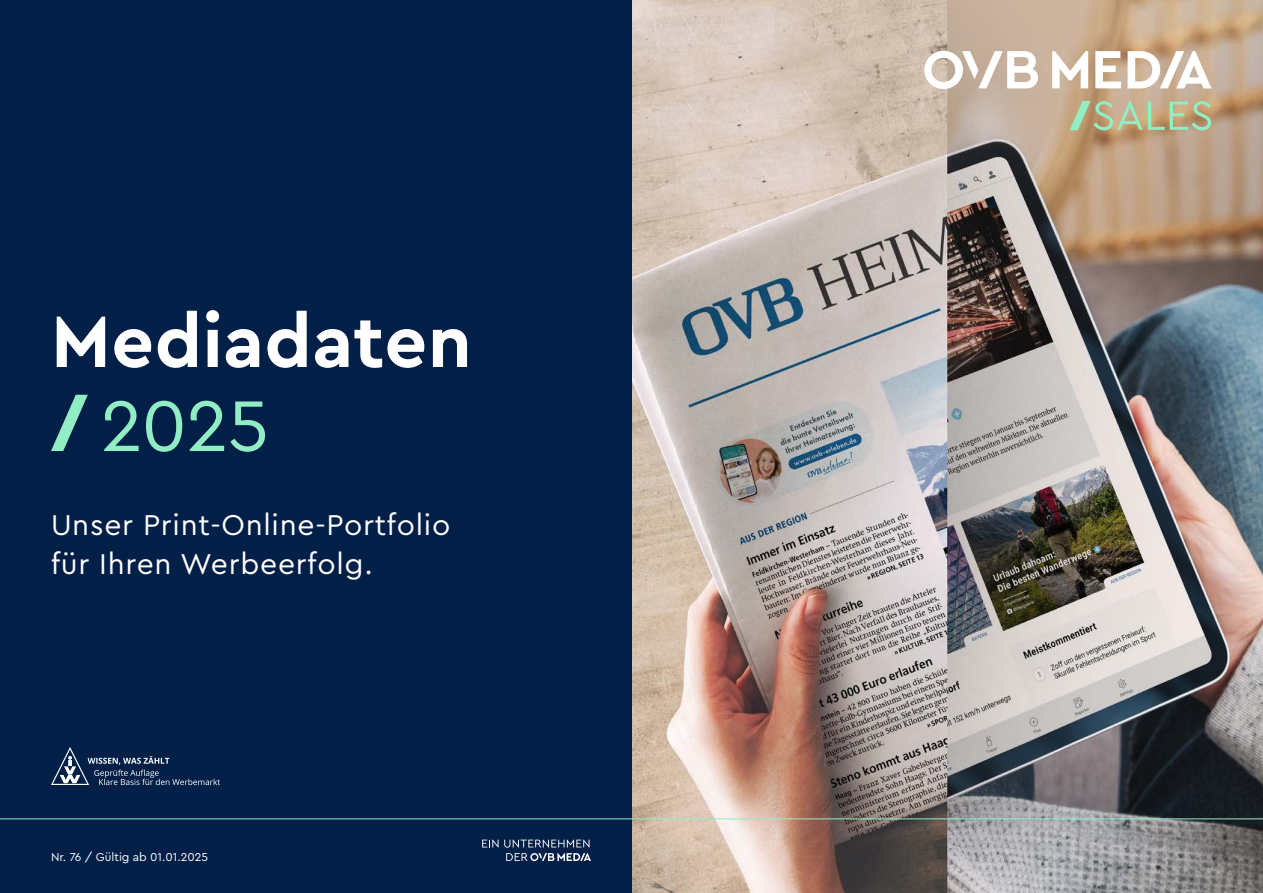
<style>
.page{position:relative;width:1263px;height:893px;background:#fff}
.page>*{position:absolute;margin:0;border:0;box-sizing:border-box;transform-origin:0 0}
.t1{font:700 75px "Cera Pro";letter-spacing:.005em;color:#fff}
.t2{font:75px "Cera Pro";color:#91edc4}
.t3{font:30px/39px "Cera Pro";letter-spacing:.025em;color:#fff}
.t4{font:12px "Cera Pro";color:#fff}
</style>
<div class="page">
<img style="left:631px;top:0;width:632px;height:893px">
<div style="left:0;top:0;width:631px;height:893px;background:#021f47"></div>
<hr style="left:0;top:819px;width:1263px;height:1px;background:#91edc4">
<svg style="left:1095px;top:51px;width:26px;height:37px"></svg>
<svg style="left:1127px;top:51px;width:84px;height:38px"></svg>
<svg style="left:924px;top:51px;width:114px;height:38px"></svg>
<svg style="left:1052px;top:51px;width:36px;height:37px"></svg>
<svg style="left:1070px;top:101px;width:141px;height:29px;background:#b4b58f"></svg>
<svg style="left:51px;top:395px;width:37px;height:56px"></svg>
<svg style="left:51px;top:747px;width:169px;height:38px"></svg>
<svg style="left:482px;top:839px;width:16px;height:9px"></svg>
<svg style="left:504px;top:839px;width:87px;height:22px"></svg>
<h1 class="t1" style="left:51px;top:292px;width:422px">Mediadaten</h1>
<h1 class="t2" style="left:101px;top:376px;width:170px">2025</h1>
<p class="t3" style="left:51px;top:504px;width:401px">Unser Print-Online-Portfolio für Ihren Werbeerfolg.</p>
<p class="t4" style="left:51px;top:849px;width:159px">Nr. 76 / Gültig ab 01.01.2025</p>
</div>
